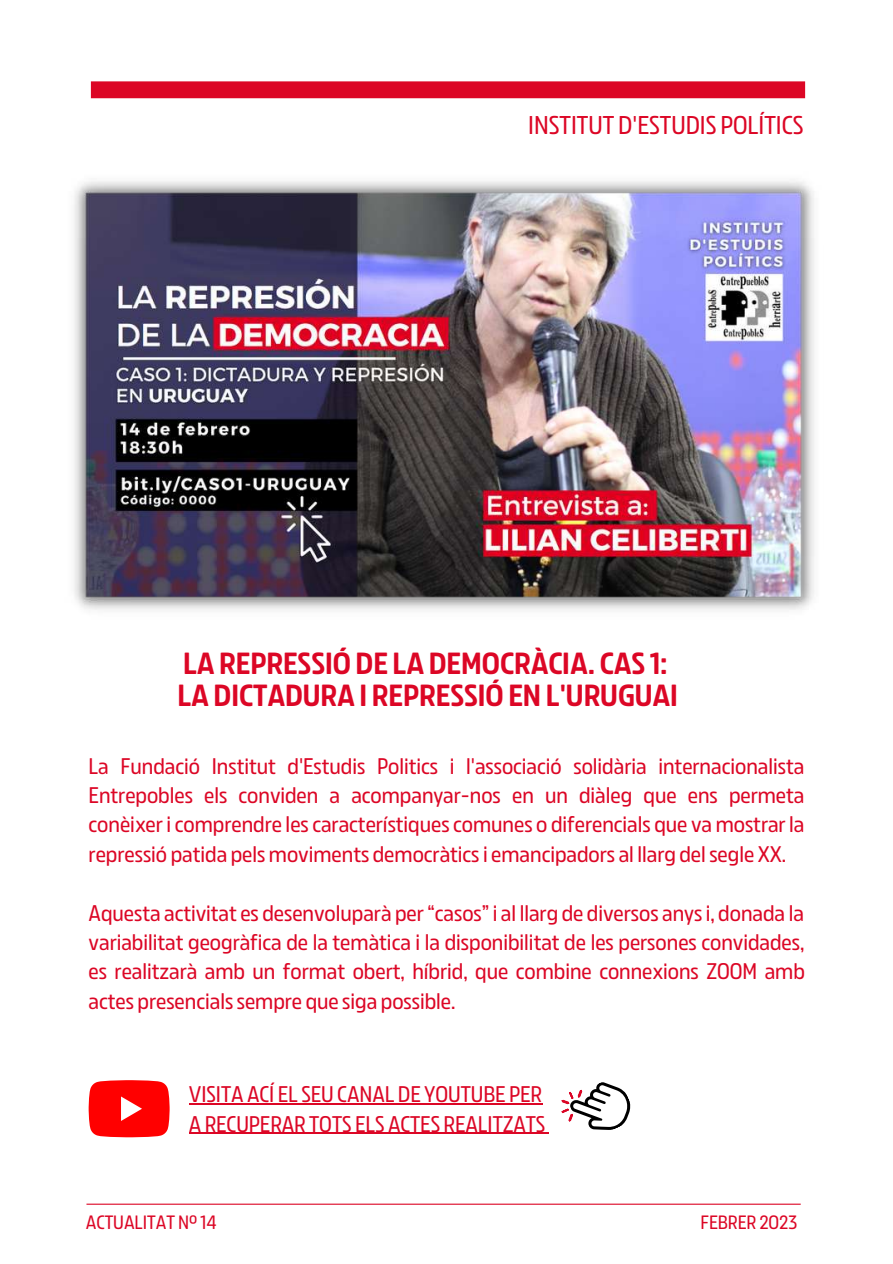
<style>
.page{position:relative;width:893px;height:1264px;background:#fff}
.page>*{position:absolute;margin:0;border:0;box-sizing:border-box;transform-origin:0 0}
.t1{font:600 28.5px/32.5px "Izquierda";color:#dc0625}
.t2{font:300 24px "Izquierda";color:#dc0625}
.t3{font:300 21.15px/29.4px "Izquierda";color:#dc0625;text-align:justify}
.t4{font:300 18px "Izquierda";color:#dc0625}
</style>
<div class="page">
<div style="left:91px;top:81px;width:714px;height:17px;background:#dc0625"></div>
<hr style="left:86px;top:1203px;width:714px;height:1px;background:#dc0625">
<img style="left:74px;top:181px;width:740px;height:429px">
<svg style="left:89px;top:1080px;width:81px;height:57px;background:#ff1d1d"></svg>
<svg style="left:561px;top:1082px;width:70px;height:48px"></svg>
<hr style="left:189px;top:1103px;width:353px;height:1px;background:#dc0625">
<hr style="left:189px;top:1132px;width:356px;height:1px;background:#dc0625">
<p class="t2" style="left:528px;top:109px;width:277px">INSTITUT D'ESTUDIS POLÍTICS</p>
<h1 class="t1" style="left:177px;top:646px;width:502px">LA REPRESSIÓ DE LA DEMOCRÀCIA. CAS 1:<br>LA DICTADURA I REPRESSIÓ EN L'URUGUAI</h1>
<p class="t3" style="left:89px;top:750px;width:717px">La Fundació Institut d'Estudis Politics i l'associació solidària internacionalista Entrepobles els conviden a acompanyar-nos en un diàleg que ens permeta conèixer i comprendre les característiques comunes o diferencials que va mostrar la repressió patida pels moviments democràtics i emancipadors al llarg del segle XX.</p>
<p class="t3" style="left:89px;top:897px;width:717px">Aquesta activitat es desenvoluparà per “casos” i al llarg de diversos anys i, donada la variabilitat geogràfica de la temàtica i la disponibilitat de les persones convidades, es realitzarà amb un format obert, híbrid, que combine connexions ZOOM amb actes presencials sempre que siga possible.</p>
<p class="t3" style="left:189px;top:1079px;width:358px">VISITA ACÍ EL SEU CANAL DE YOUTUBE PER<br>A RECUPERAR TOTS ELS ACTES REALITZATS</p>
<p class="t4" style="left:86px;top:1209px;width:132px">ACTUALITAT Nº 14</p>
<p class="t4" style="left:700px;top:1209px;width:98px">FEBRER 2023</p>
</div>
